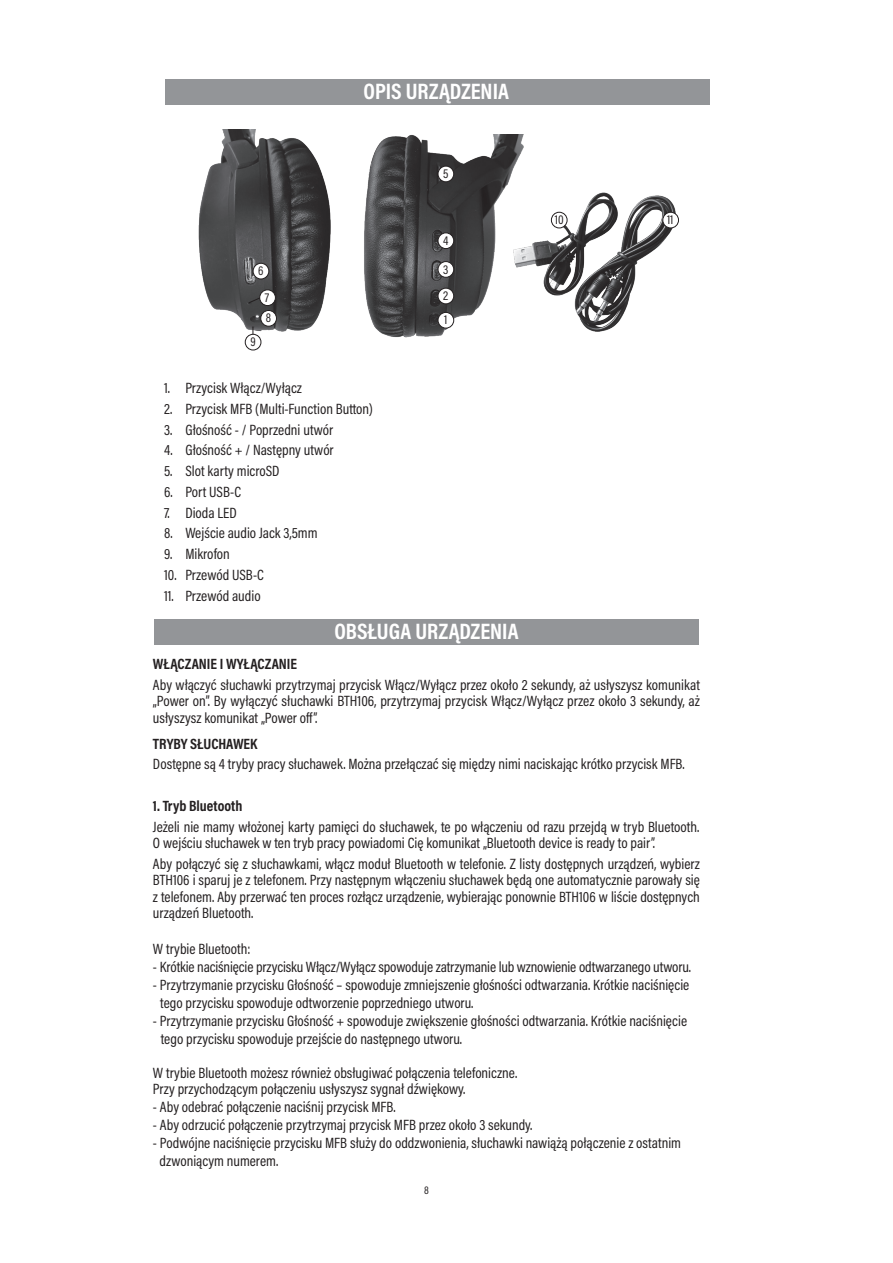
<style>
.page{position:relative;width:893px;height:1263px;background:#fff}
.page>*{position:absolute;margin:0;border:0;box-sizing:border-box;transform-origin:0 0}
.t1{font:700 22.5px "Acumin Pro Cond";letter-spacing:-.005em;color:#fff}
.t2{font:15px/20.7px "Acumin Pro Cond";color:#231f20}
.t3{font:12.9px/20.5px "Acumin Pro Cond";color:#231f20}
.t4{font:11.4px "Acumin Pro Cond";color:#231f20}
.s1{font-weight:700}
</style>
<div class="page">
<div style="left:165px;top:79px;width:545px;height:26px;background:#939598"></div>
<img style="left:198px;top:130px;width:133px;height:209px">
<img style="left:364px;top:134px;width:160px;height:204px">
<img style="left:508px;top:178px;width:171px;height:157px">
<div style="left:438px;top:166px;width:16px;height:16px;background:#fff;border-radius:50%"></div>
<div style="left:438px;top:166px;width:16px;height:16px;border:1px solid #231f20;border-radius:50%"></div>
<div style="left:253px;top:263px;width:16px;height:16px;background:#fff;border-radius:50%"></div>
<div style="left:253px;top:263px;width:16px;height:16px;border:1px solid #231f20;border-radius:50%"></div>
<div style="left:260px;top:290px;width:15px;height:16px;background:#fff;border-radius:50%"></div>
<div style="left:259px;top:289px;width:17px;height:17px;border:1px solid #231f20;border-radius:50%"></div>
<div style="left:261px;top:310px;width:15px;height:16px;background:#fff;border-radius:50%"></div>
<div style="left:260px;top:310px;width:17px;height:16px;border:1px solid #231f20;border-radius:50%"></div>
<div style="left:438px;top:233px;width:16px;height:16px;background:#fff;border-radius:50%"></div>
<div style="left:438px;top:233px;width:16px;height:16px;border:1px solid #231f20;border-radius:50%"></div>
<div style="left:438px;top:262px;width:16px;height:15px;background:#fff;border-radius:50%"></div>
<div style="left:438px;top:261px;width:16px;height:17px;border:1px solid #231f20;border-radius:50%"></div>
<div style="left:438px;top:288px;width:16px;height:16px;background:#fff;border-radius:50%"></div>
<div style="left:438px;top:288px;width:16px;height:16px;border:1px solid #231f20;border-radius:50%"></div>
<div style="left:438px;top:312px;width:16px;height:16px;background:#fff;border-radius:50%"></div>
<div style="left:438px;top:312px;width:16px;height:16px;border:1px solid #231f20;border-radius:50%"></div>
<svg style="left:248px;top:297px;width:13px;height:7px"></svg>
<div style="left:245px;top:334px;width:16px;height:16px;background:#fff;border-radius:50%"></div>
<div style="left:245px;top:334px;width:16px;height:16px;border:1px solid #231f20;border-radius:50%"></div>
<div style="left:551px;top:212px;width:16px;height:16px;background:#fff;border-radius:50%"></div>
<div style="left:551px;top:212px;width:16px;height:16px;border:1px solid #231f20;border-radius:50%"></div>
<div style="left:663px;top:212px;width:15px;height:16px;background:#fff;border-radius:50%"></div>
<div style="left:662px;top:212px;width:17px;height:16px;border:1px solid #231f20;border-radius:50%"></div>
<div style="left:154px;top:619px;width:545px;height:26px;background:#939598"></div>
<p class="t1" style="left:364px;top:77px;width:147px">OPIS URZĄDZENIA</p>
<p class="t3" style="left:258px;top:260px;width:7px">6</p>
<p class="t3" style="left:250px;top:331px;width:7px">9</p>
<p class="t3" style="left:265px;top:287px;width:8px">7<br>8</p>
<p class="t2" style="left:164px;top:377px;width:139px">1. Przycisk Włącz/Wyłącz</p>
<p class="t2" style="left:164px;top:398px;width:210px">2. Przycisk MFB (Multi-Function Button)</p>
<p class="t2" style="left:164px;top:419px;width:171px">3. Głośność - / Poprzedni utwór</p>
<p class="t2" style="left:164px;top:439px;width:171px">4. Głośność + / Następny utwór</p>
<p class="t2" style="left:164px;top:460px;width:117px">5. Slot karty microSD</p>
<p class="t2" style="left:164px;top:481px;width:78px">6. Port USB-C</p>
<p class="t2" style="left:164px;top:502px;width:74px">7. Dioda LED</p>
<p class="t2" style="left:164px;top:522px;width:155px">8. Wejście audio Jack 3,5mm</p>
<p class="t2" style="left:164px;top:543px;width:67px">9. Mikrofon</p>
<p class="t2" style="left:164px;top:564px;width:101px">10. Przewód USB-C</p>
<p class="t2" style="left:164px;top:585px;width:98px">11. Przewód audio</p>
<p class="t3" style="left:443px;top:163px;width:7px">5</p>
<p class="t3" style="left:443px;top:230px;width:7px">4</p>
<p class="t3" style="left:443px;top:256px;width:7px;line-height:26.5px">3<br>2</p>
<p class="t3" style="left:444px;top:309px;width:5px">1</p>
<p class="t3" style="left:555px;top:209px;width:10px">10</p>
<p class="t3" style="left:667px;top:209px;width:8px">11</p>
<p class="t1" style="left:334px;top:617px;width:186px">OBSŁUGA URZĄDZENIA</p>
<p class="t2" style="left:153px;top:653px;width:548px"><span class="s1">WŁĄCZANIE I WYŁĄCZANIE<br></span>Aby włączyć słuchawki przytrzymaj przycisk Włącz/Wyłącz przez około 2 sekundy, aż usłyszysz komunikat</p>
<p class="t2" style="left:153px;top:693px;width:548px;line-height:16.5px">„Power on”. By wyłączyć słuchawki BTH106, przytrzymaj przycisk Włącz/Wyłącz przez około 3 sekundy, aż usłyszysz komunikat „Power off”.</p>
<p class="t2" style="left:153px;top:733px;width:533px"><span class="s1">TRYBY SŁUCHAWEK<br></span>Dostępne są 4 tryby pracy słuchawek. Można przełączać się między nimi naciskając krótko przycisk MFB.</p>
<p class="t2" style="left:153px;top:795px;width:548px"><span class="s1">1. TRYB BLUETOOTH<br></span>Jeżeli nie mamy włożonej karty pamięci do słuchawek, te po włączeniu od razu przejdą w tryb Bluetooth.</p>
<p class="t2" style="left:153px;top:832px;width:548px">O wejściu słuchawek w ten tryb pracy powiadomi Cię komunikat „Bluetooth device is ready to pair”.<br>Aby połączyć się z słuchawkami, włącz moduł Bluetooth w telefonie. Z listy dostępnych urządzeń, wybierz</p>
<p class="t2" style="left:153px;top:871px;width:548px;line-height:16.5px;text-align:justify">BTH106 i sparuj je z telefonem. Przy następnym włączeniu słuchawek będą one automatycznie parowały się z telefonem. Aby przerwać ten proces rozłącz urządzenie, wybierając ponownie BTH106 w liście dostępnych urządzeń Bluetooth.</p>
<p class="t2" style="left:153px;top:938px;width:99px">W trybie Bluetooth:</p>
<p class="t2" style="left:153px;top:956px;width:540px">- Krótkie naciśnięcie przycisku Włącz/Wyłącz spowoduje zatrzymanie lub wznowienie odtwarzanego utworu.</p>
<p class="t2" style="left:160px;top:975px;width:531px;line-height:18px;text-indent:-7px">- Przytrzymanie przycisku Głośność – spowoduje zmniejszenie głośności odtwarzania. Krótkie naciśnięcie tego przycisku spowoduje odtworzenie poprzedniego utworu.</p>
<p class="t2" style="left:161px;top:1011px;width:528px;line-height:18px;text-indent:-8px">- Przytrzymanie przycisku Głośność + spowoduje zwiększenie głośności odtwarzania. Krótkie naciśnięcie tego przycisku spowoduje przejście do następnego utworu.</p>
<p class="t2" style="left:153px;top:1064px;width:366px;line-height:16.5px">W trybie Bluetooth możesz również obsługiwać połączenia telefoniczne.<br>Przy przychodzącym połączeniu usłyszysz sygnał dźwiękowy.</p>
<p class="t2" style="left:153px;top:1096px;width:244px">- Aby odebrać połączenie naciśnij przycisk MFB.</p>
<p class="t2" style="left:153px;top:1114px;width:381px">- Aby odrzucić połączenie przytrzymaj przycisk MFB przez około 3 sekundy.</p>
<p class="t2" style="left:160px;top:1134px;width:523px;line-height:18px;text-indent:-7px">- Podwójne naciśnięcie przycisku MFB służy do oddzwonienia, słuchawki nawiążą połączenie z ostatnim dzwoniącym numerem.</p>
<p class="t4" style="left:424px;top:1183px;width:6px">8</p>
</div>
